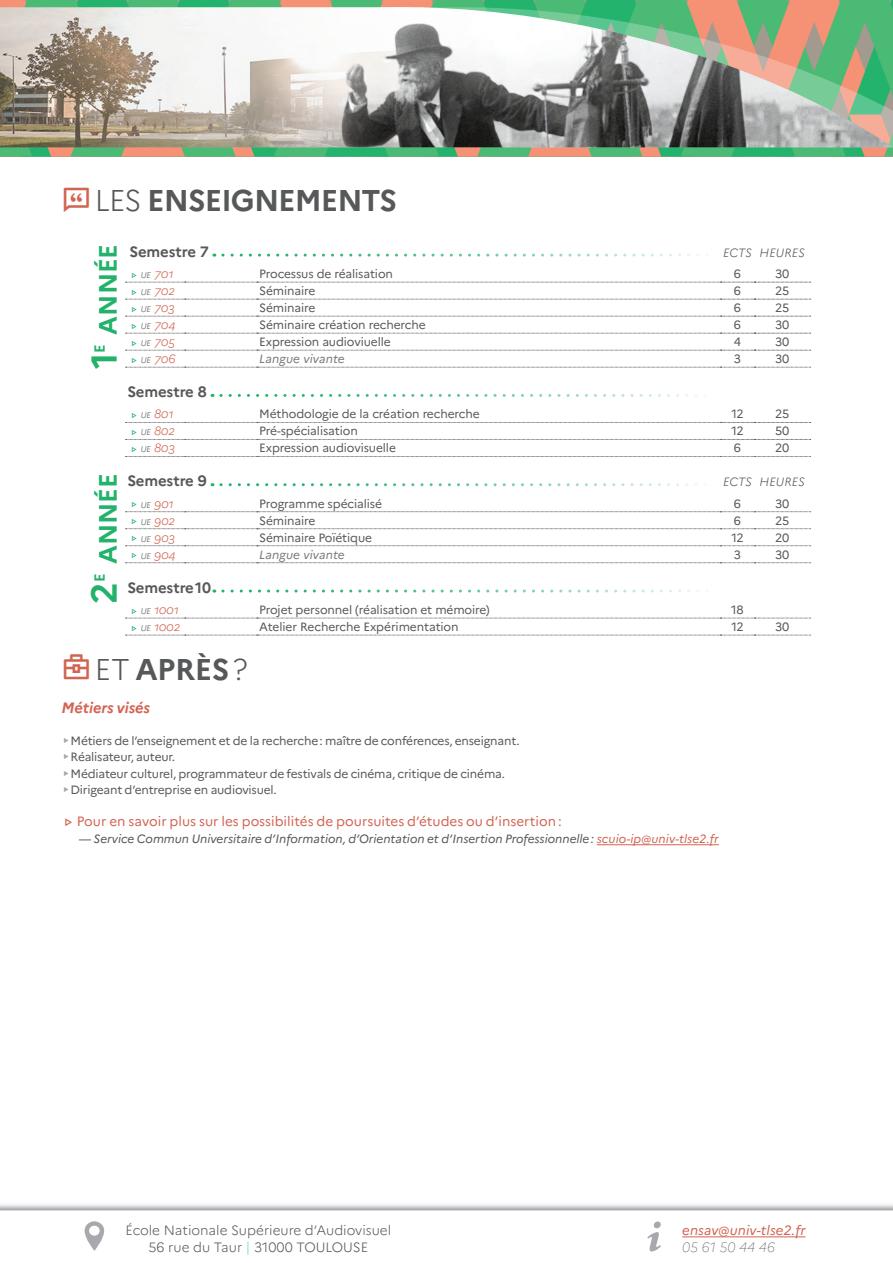
<style>
.page{position:relative;width:893px;height:1263px;background:#fff}
.page>*{position:absolute;margin:0;border:0;box-sizing:border-box;transform-origin:0 0}
.Années_dans_tableau{font:700 36px "Marianne";color:#22b269}
.t1{font:700 30px "Marianne";letter-spacing:-.03em;color:#57585a}
.Années_dans_tableau-2{font:700 25.2px "Marianne";color:#22b269}
.Contenu_tableau{font:700 15px "Marianne";letter-spacing:-.01em;color:#57585a}
.Petit_titre{font:italic 700 15px "Marianne";letter-spacing:-.005em;color:#d26452}
.Années_dans_tableau-3{font:700 14.7px "Marianne";color:#22b269}
.t2{font:13.5px "Marianne";color:#d26452}
.Adresse_Master{font:300 13.5px/17.1px "Marianne";color:#57585a;text-align:center}
.Adresse_Master-2{font:italic 13.5px "Marianne";letter-spacing:.01em;color:#d26452}
.Téléphone{font:italic 100 13.5px "Marianne";letter-spacing:-.01em;color:#57585a}
.Contenu_tableau-2{font:12px "Marianne";letter-spacing:-.015em;color:#57585a}
.t3{font:italic 12px "Marianne";color:#57585a}
.t4{font:italic 300 12px "Marianne";letter-spacing:-.005em;color:#d26452}
.Contenu_tableau-3{font:italic 12px "Marianne";letter-spacing:.01em;color:#787a7d}
.Contenu_tableau-4{font:italic 300 12px "Marianne";color:#57585a}
.s1{font-weight:300}
.s2{font-size:8.4px;color:#57585a}
.s3{color:#d26452}
.s4{font-weight:100;color:#22b269}
</style>
<div class="page">
<svg style="left:0;top:1204px;width:893px;height:48px"></svg>
<svg style="left:0;top:0;width:893px;height:157px;background:#6eac73"></svg>
<img style="left:0;top:7px;width:893px;height:140px">
<hr style="left:597px;top:844px;width:122px;height:1px;background:#d26452">
<svg style="left:223px;top:254px;width:485px;height:3px"></svg>
<svg style="left:221px;top:394px;width:485px;height:3px"></svg>
<svg style="left:221px;top:483px;width:485px;height:3px"></svg>
<svg style="left:223px;top:589px;width:485px;height:3px"></svg>
<hr style="left:682px;top:1236px;width:124px;height:1px;background:#d26452">
<svg style="left:647px;top:1221px;width:14px;height:30px"></svg>
<svg style="left:85px;top:1221px;width:19px;height:30px"></svg>
<svg style="left:125px;top:281px;width:686px;height:2px"></svg>
<svg style="left:125px;top:298px;width:686px;height:2px"></svg>
<svg style="left:125px;top:315px;width:686px;height:2px"></svg>
<svg style="left:125px;top:332px;width:686px;height:2px"></svg>
<svg style="left:125px;top:349px;width:686px;height:2px"></svg>
<svg style="left:125px;top:366px;width:686px;height:2px"></svg>
<svg style="left:125px;top:421px;width:686px;height:2px"></svg>
<svg style="left:125px;top:438px;width:686px;height:2px"></svg>
<svg style="left:125px;top:456px;width:686px;height:1px"></svg>
<svg style="left:125px;top:511px;width:686px;height:1px"></svg>
<svg style="left:125px;top:528px;width:686px;height:1px"></svg>
<svg style="left:125px;top:545px;width:686px;height:1px"></svg>
<svg style="left:125px;top:562px;width:686px;height:1px"></svg>
<svg style="left:125px;top:617px;width:686px;height:2px"></svg>
<svg style="left:125px;top:634px;width:686px;height:2px"></svg>
<p class="t1" style="left:95px;top:177px;width:304px"><span class="s1">LES</span> ENSEIGNEMENTS</p>
<p class="Années_dans_tableau-2" style="left:88px;top:334px;width:92px;rotate:-90deg">année</p>
<p class="Contenu_tableau" style="left:129px;top:240px;width:81px">Semestre 7</p>
<p class="Contenu_tableau-4" style="left:723px;top:243px;width:30px">ECTS</p>
<p class="Contenu_tableau-4" style="left:759px;top:243px;width:47px">HEURES</p>
<p class="t4" style="left:141px;top:265px;width:35px"><span class="s2">UE</span> 701</p>
<p class="Contenu_tableau-2" style="left:259px;top:265px;width:135px">Processus de réalisation</p>
<p class="Contenu_tableau-2" style="left:734px;top:265px;width:9px">6</p>
<p class="Contenu_tableau-2" style="left:775px;top:265px;width:16px">30</p>
<p class="t4" style="left:141px;top:282px;width:36px"><span class="s2">UE</span> 702</p>
<p class="Contenu_tableau-2" style="left:259px;top:282px;width:58px">Séminaire</p>
<p class="Contenu_tableau-2" style="left:734px;top:282px;width:9px">6</p>
<p class="Contenu_tableau-2" style="left:775px;top:282px;width:16px">25</p>
<p class="t4" style="left:141px;top:299px;width:36px"><span class="s2">UE</span> 703</p>
<p class="Contenu_tableau-2" style="left:259px;top:299px;width:58px">Séminaire</p>
<p class="Contenu_tableau-2" style="left:734px;top:299px;width:9px">6</p>
<p class="Contenu_tableau-2" style="left:775px;top:299px;width:16px">25</p>
<p class="t4" style="left:141px;top:316px;width:36px"><span class="s2">UE</span> 704</p>
<p class="Contenu_tableau-2" style="left:259px;top:316px;width:168px">Séminaire création recherche</p>
<p class="Contenu_tableau-2" style="left:734px;top:316px;width:9px">6</p>
<p class="Contenu_tableau-2" style="left:775px;top:316px;width:16px">30</p>
<p class="t4" style="left:141px;top:333px;width:36px"><span class="s2">UE</span> 705</p>
<p class="Contenu_tableau-2" style="left:259px;top:333px;width:133px">Expression audioviuelle</p>
<p class="Contenu_tableau-2" style="left:734px;top:333px;width:9px">4</p>
<p class="Contenu_tableau-2" style="left:775px;top:333px;width:16px">30</p>
<p class="t4" style="left:141px;top:350px;width:36px"><span class="s2">UE</span> 706</p>
<p class="Contenu_tableau-3" style="left:259px;top:350px;width:87px">Langue vivante</p>
<p class="Contenu_tableau-2" style="left:734px;top:350px;width:9px">3</p>
<p class="Contenu_tableau-2" style="left:775px;top:350px;width:16px">30</p>
<p class="Contenu_tableau" style="left:127px;top:380px;width:81px">Semestre 8</p>
<p class="t4" style="left:141px;top:405px;width:35px"><span class="s2">UE</span> 801</p>
<p class="Contenu_tableau-2" style="left:259px;top:405px;width:222px">Méthodologie de la création recherche</p>
<p class="Contenu_tableau-2" style="left:731px;top:405px;width:14px">12</p>
<p class="Contenu_tableau-2" style="left:775px;top:405px;width:16px">25</p>
<p class="t4" style="left:141px;top:422px;width:36px"><span class="s2">UE</span> 802</p>
<p class="Contenu_tableau-2" style="left:259px;top:422px;width:100px">Pré-spécialisation</p>
<p class="Contenu_tableau-2" style="left:731px;top:422px;width:14px">12</p>
<p class="Contenu_tableau-2" style="left:775px;top:422px;width:16px">50</p>
<p class="t4" style="left:141px;top:439px;width:36px"><span class="s2">UE</span> 803</p>
<p class="Contenu_tableau-2" style="left:259px;top:439px;width:138px">Expression audiovisuelle</p>
<p class="Contenu_tableau-2" style="left:734px;top:439px;width:9px">6</p>
<p class="Contenu_tableau-2" style="left:775px;top:439px;width:16px">20</p>
<p class="Années_dans_tableau-3" style="left:88px;top:353px;width:10px;rotate:-90deg">e</p>
<p class="Années_dans_tableau" style="left:76px;top:369px;width:18px;rotate:-90deg">1</p>
<p class="Années_dans_tableau-2" style="left:88px;top:564px;width:92px;rotate:-90deg">année</p>
<p class="Contenu_tableau" style="left:127px;top:469px;width:81px">Semestre 9</p>
<p class="Contenu_tableau-4" style="left:723px;top:473px;width:30px">ECTS</p>
<p class="Contenu_tableau-4" style="left:759px;top:473px;width:47px">HEURES</p>
<p class="t4" style="left:141px;top:494px;width:35px"><span class="s2">UE</span> 901</p>
<p class="Contenu_tableau-2" style="left:259px;top:494px;width:124px">Programme spécialisé</p>
<p class="Contenu_tableau-2" style="left:734px;top:494px;width:9px">6</p>
<p class="Contenu_tableau-2" style="left:775px;top:494px;width:16px">30</p>
<p class="t4" style="left:141px;top:511px;width:36px"><span class="s2">UE</span> 902</p>
<p class="Contenu_tableau-2" style="left:259px;top:511px;width:58px">Séminaire</p>
<p class="Contenu_tableau-2" style="left:734px;top:511px;width:9px">6</p>
<p class="Contenu_tableau-2" style="left:775px;top:511px;width:16px">25</p>
<p class="t4" style="left:141px;top:528px;width:36px"><span class="s2">UE</span> 903</p>
<p class="Contenu_tableau-2" style="left:259px;top:528px;width:114px">Séminaire Poïétique</p>
<p class="Contenu_tableau-2" style="left:731px;top:528px;width:14px">12</p>
<p class="Contenu_tableau-2" style="left:775px;top:528px;width:16px">20</p>
<p class="t4" style="left:141px;top:545px;width:37px"><span class="s2">UE</span> 904</p>
<p class="Contenu_tableau-3" style="left:259px;top:545px;width:87px">Langue vivante</p>
<p class="Contenu_tableau-2" style="left:734px;top:545px;width:9px">3</p>
<p class="Contenu_tableau-2" style="left:775px;top:545px;width:16px">30</p>
<p class="Contenu_tableau" style="left:127px;top:576px;width:85px">Semestre 10</p>
<p class="t4" style="left:141px;top:600px;width:40px"><span class="s2">UE</span> 1001</p>
<p class="Contenu_tableau-2" style="left:259px;top:600px;width:232px">Projet personnel (réalisation et mémoire)</p>
<p class="Contenu_tableau-2" style="left:731px;top:600px;width:14px">18</p>
<p class="t4" style="left:141px;top:617px;width:42px"><span class="s2">UE</span> 1002</p>
<p class="Contenu_tableau-2" style="left:259px;top:617px;width:201px">Atelier Recherche Expérimentation</p>
<p class="Contenu_tableau-2" style="left:731px;top:617px;width:14px">12</p>
<p class="Contenu_tableau-2" style="left:775px;top:617px;width:16px">30</p>
<p class="Années_dans_tableau-3" style="left:88px;top:582px;width:10px;rotate:-90deg">e</p>
<p class="Années_dans_tableau" style="left:76px;top:604px;width:23px;rotate:-90deg">2</p>
<p class="t1" style="left:95px;top:647px;width:154px"><span class="s1">ET</span> APRÈS <span class="s1">?</span></p>
<p class="Petit_titre" style="left:62px;top:696px;width:90px">Métiers visés</p>
<p class="Contenu_tableau-2" style="left:71px;top:732px;width:451px">Métiers de l’enseignement et de la recherche : maître de conférences, enseignant.</p>
<p class="Contenu_tableau-2" style="left:71px;top:748px;width:106px">Réalisateur, auteur.</p>
<p class="Contenu_tableau-2" style="left:71px;top:764px;width:436px">Médiateur culturel, programmateur de festivals de cinéma, critique de cinéma.</p>
<p class="Contenu_tableau-2" style="left:71px;top:780px;width:208px">Dirigeant d’entreprise en audiovisuel.</p>
<p class="t2" style="left:77px;top:811px;width:486px">Pour en savoir plus sur les possibilités de poursuites d’études ou d’insertion :</p>
<p class="t3" style="left:79px;top:829px;width:642px">— Service Commun Universitaire d’Information, d’Orientation et d’Insertion Professionnelle : <span class="s3">scuio-ip@univ-tlse2.fr</span></p>
<p class="Adresse_Master" style="left:125px;top:1220px;width:267px">École Nationale Supérieure d’Audiovisuel<br>56 rue du Taur <span class="s4">|</span> 31000 TOULOUSE</p>
<p class="Adresse_Master-2" style="left:682px;top:1219px;width:125px">ensav@univ-tlse2.fr</p>
<p class="Téléphone" style="left:682px;top:1236px;width:95px">05 61 50 44 46</p>
</div>
